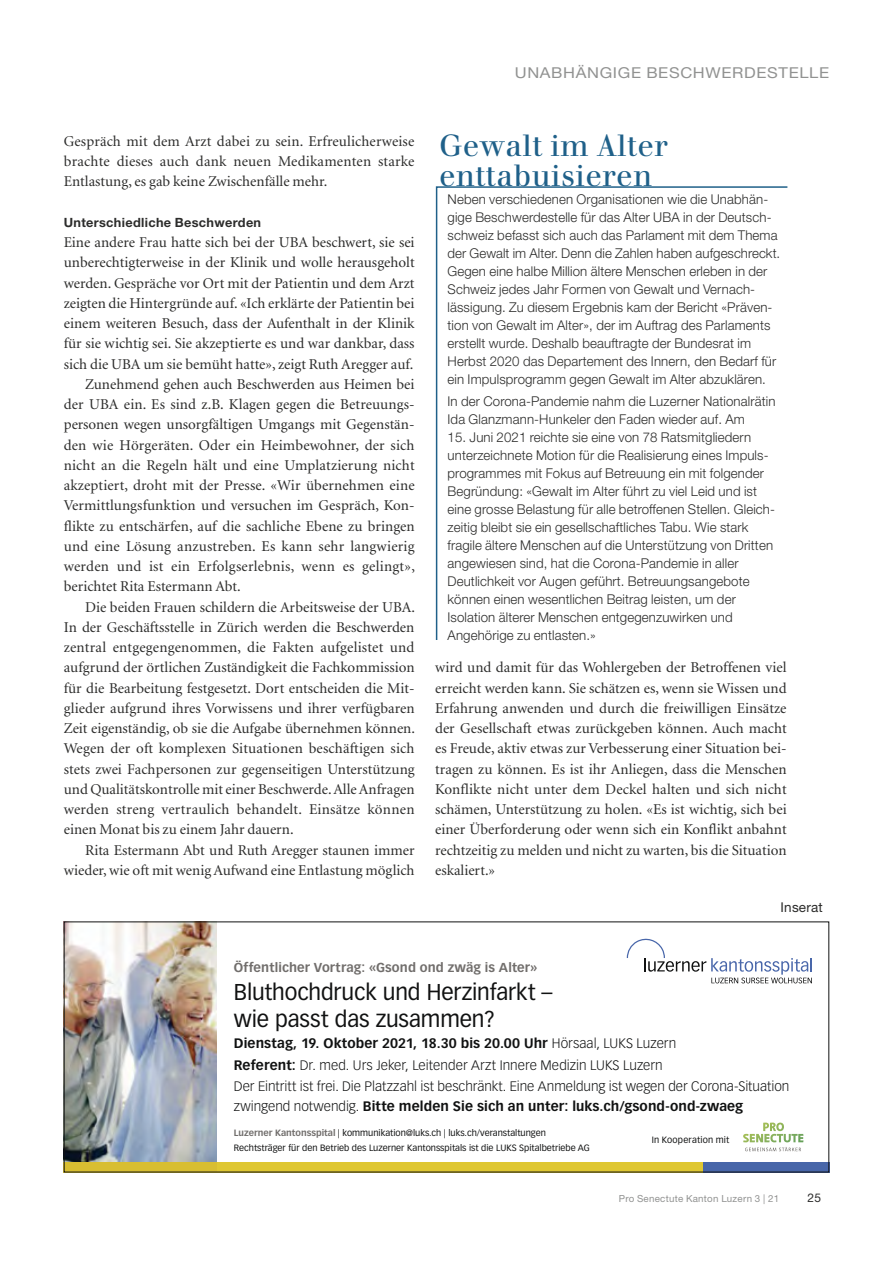
<style>
.page{position:relative;width:893px;height:1263px;background:#fff}
.page>*{position:absolute;margin:0;border:0;box-sizing:border-box;transform-origin:0 0}
.t1{font:30px/30px "Walbaum";letter-spacing:.015em;color:#1f6089}
.t2{font:22.5px/27px "Vectora LT Std";letter-spacing:-.005em;color:#111212}
.t3{font:15px/20.2px "Minion";color:#2c2c2b;text-align:justify}
.t4{font:15px "Helvetica Neue LT Std";letter-spacing:.04em;color:#919291;scale:1.1 1}
.t5{font:300 13.5px/18px "Helvetica Neue LT Std";letter-spacing:.01em;color:#2c2c2b}
.t6{font:300 13.5px/21.6px "Vectora LT Std";color:#111212}
.t7{font:700 13.5px "Vectora LT Std";letter-spacing:.005em;color:#111212}
.t8{font:13.5px "Helvetica Neue LT Std";letter-spacing:.015em;color:#2c2c2b}
.t9{font:700 12.75px "Vectora LT Std";letter-spacing:.01em;color:#716e6c}
.t10{font:700 12.75px "Helvetica Neue LT Std";letter-spacing:.025em;color:#2c2c2b}
.t11{font:12px "Helvetica Neue LT Std";color:#2c2c2b}
.t12{font:9.75px "Helvetica Neue LT Std";letter-spacing:.025em;color:#919291}
.t13{font:9px/15px "Vectora LT Std";color:#111212}
.t14{font:9px "Vectora LT Std";letter-spacing:.02em;color:#111212}
.s1{font-weight:700}
.s2{font-weight:300}
.s3{font-weight:700;color:#716e6c}
</style>
<div class="page">
<svg style="left:435px;top:186px;width:353px;height:454px"></svg>
<svg style="left:627px;top:939px;width:185px;height:44px"></svg>
<svg style="left:743px;top:1122px;width:60px;height:29px"></svg>
<img style="left:66px;top:923px;width:151px;height:239px">
<div style="left:64px;top:1162px;width:639px;height:10px;background:#e0c833"></div>
<div style="left:703px;top:1162px;width:126px;height:10px;background:#4967aa"></div>
<p class="t4" style="left:515px;top:63px;width:287px">UNABHÄNGIGE BESCHWERDESTELLE</p>
<p class="t3" style="left:64px;top:131px;width:352px">Gespräch mit dem Arzt dabei zu sein. Erfreulicherweise brachte dieses auch dank neuen Medikamenten starke Entlastung, es gab keine Zwischenfälle mehr.</p>
<p class="t10" style="left:64px;top:214px;width:199px">Unterschiedliche Beschwerden</p>
<p class="t3" style="left:64px;top:233px;width:352px">Eine andere Frau hatte sich bei der UBA beschwert, sie sei</p>
<p class="t3" style="left:64px;top:253px;width:352px">unberechtigterweise in der Klinik und wolle herausgeholt</p>
<p class="t3" style="left:64px;top:273px;width:352px">werden. Gespräche vor Ort mit der Patientin und dem Arzt</p>
<p class="t3" style="left:64px;top:293px;width:352px">zeigten die Hintergründe auf. «Ich erklärte der Patientin bei</p>
<p class="t3" style="left:64px;top:314px;width:352px">einem weiteren Besuch, dass der Aufenthalt in der Klinik</p>
<p class="t3" style="left:64px;top:334px;width:352px">für sie wichtig sei. Sie akzeptierte es und war dankbar, dass</p>
<p class="t3" style="left:64px;top:354px;width:351px">sich die UBA um sie bemüht hatte», zeigt Ruth Aregger auf.</p>
<p class="t3" style="left:85px;top:374px;width:331px">Zunehmend gehen auch Beschwerden aus Heimen bei</p>
<p class="t3" style="left:64px;top:395px;width:352px">der UBA ein. Es sind z.B. Klagen gegen die Betreuungs-</p>
<p class="t3" style="left:64px;top:415px;width:352px">personen wegen unsorgfältigen Umgangs mit Gegenstän-</p>
<p class="t3" style="left:64px;top:435px;width:352px">den wie Hörgeräten. Oder ein Heimbewohner, der sich</p>
<p class="t3" style="left:64px;top:455px;width:352px">nicht an die Regeln hält und eine Umplatzierung nicht</p>
<p class="t3" style="left:64px;top:476px;width:352px">akzeptiert, droht mit der Presse. «Wir übernehmen eine</p>
<p class="t3" style="left:64px;top:496px;width:352px">Vermittlungsfunktion und versuchen im Gespräch, Kon-</p>
<p class="t3" style="left:64px;top:516px;width:352px">flikte zu entschärfen, auf die sachliche Ebene zu bringen</p>
<p class="t3" style="left:64px;top:536px;width:352px">und eine Lösung anzustreben. Es kann sehr langwierig</p>
<p class="t3" style="left:64px;top:557px;width:353px">werden und ist ein Erfolgserlebnis, wenn es gelingt»,</p>
<p class="t3" style="left:64px;top:577px;width:178px">berichtet Rita Estermann Abt.</p>
<p class="t3" style="left:85px;top:597px;width:332px">Die beiden Frauen schildern die Arbeitsweise der UBA.</p>
<p class="t3" style="left:64px;top:617px;width:352px">In der Geschäftsstelle in Zürich werden die Beschwerden</p>
<p class="t3" style="left:64px;top:638px;width:352px">zentral entgegengenommen, die Fakten aufgelistet und</p>
<p class="t3" style="left:64px;top:658px;width:352px">aufgrund der örtlichen Zuständigkeit die Fachkommission</p>
<p class="t3" style="left:64px;top:678px;width:352px">für die Bearbeitung festgesetzt. Dort entscheiden die Mit-</p>
<p class="t3" style="left:64px;top:698px;width:352px">glieder aufgrund ihres Vorwissens und ihrer verfügbaren</p>
<p class="t3" style="left:64px;top:719px;width:353px">Zeit eigenständig, ob sie die Aufgabe übernehmen können.</p>
<p class="t3" style="left:64px;top:739px;width:352px">Wegen der oft komplexen Situationen beschäftigen sich</p>
<p class="t3" style="left:64px;top:759px;width:352px">stets zwei Fachpersonen zur gegenseitigen Unterstützung</p>
<p class="t3" style="left:64px;top:779px;width:352px">und Qualitätskontrolle mit einer Beschwerde. Alle Anfragen</p>
<p class="t3" style="left:64px;top:800px;width:352px">werden streng vertraulich behandelt. Einsätze können</p>
<p class="t3" style="left:64px;top:820px;width:231px">einen Monat bis zu einem Jahr dauern.</p>
<p class="t3" style="left:85px;top:840px;width:331px">Rita Estermann Abt und Ruth Aregger staunen immer</p>
<p class="t3" style="left:64px;top:860px;width:352px">wieder, wie oft mit wenig Aufwand eine Entlastung möglich</p>
<h1 class="t1" style="left:439px;top:130px;width:230px">Gewalt im Alter enttabuisieren</h1>
<p class="t5" style="left:448px;top:189px;width:334px">Neben verschiedenen Organisationen wie die Unabhän&shy;gige Beschwerdestelle für das Alter UBA in der Deutsch&shy;schweiz befasst sich auch das Parlament mit dem Thema der Gewalt im Alter. Denn die Zahlen haben aufgeschreckt.<br>Gegen eine halbe Million ältere Menschen erleben in der Schweiz jedes Jahr Formen von Gewalt und Vernach&shy;lässigung. Zu diesem Ergebnis kam der Bericht «Präven&shy;tion von Gewalt im Alter», der im Auftrag des Parlaments erstellt wurde. Deshalb beauftragte der Bundesrat im Herbst 2020 das Departement des Innern, den Bedarf für ein Impulsprogramm gegen Gewalt im Alter abzuklären.</p>
<p class="t5" style="left:448px;top:392px;width:329px">In der Corona-Pandemie nahm die Luzerner Nationalrätin<br>Ida Glanzmann-Hunkeler den Faden wieder auf. Am</p>
<p class="t5" style="left:448px;top:428px;width:329px">15. Juni 2021 reichte sie eine von 78 Ratsmitgliedern unterzeichnete Motion für die Realisierung eines Impuls&shy;programmes mit Fokus auf Betreuung ein mit folgender Begründung: «Gewalt im Alter führt zu viel Leid und ist eine grosse Belastung für alle betroffenen Stellen. Gleich&shy;zeitig bleibt sie ein gesellschaftliches Tabu. Wie stark fragile ältere Menschen auf die Unterstützung von Dritten angewiesen sind, hat die Corona-Pandemie in aller Deutlichkeit vor Augen geführt. Betreuungsangebote können einen wesentlichen Beitrag leisten, um der Isolation älterer Menschen entgegenzuwirken und Angehörige zu entlasten.»</p>
<p class="t3" style="left:435px;top:658px;width:353px">wird und damit für das Wohlergeben der Betroffenen viel erreicht werden kann. Sie schätzen es, wenn sie Wissen und Erfahrung anwenden und durch die freiwilligen Einsätze der Gesellschaft etwas zurückgeben können. Auch macht es Freude, aktiv etwas zur Verbesserung einer Situation bei&shy;tragen zu können. Es ist ihr Anliegen, dass die Menschen Konflikte nicht unter dem Deckel halten und sich nicht schämen, Unterstützung zu holen. «Es ist wichtig, sich bei einer Überforderung oder wenn sich ein Konflikt anbahnt rechtzeitig zu melden und nicht zu warten, bis die Situation eskaliert.»</p>
<p class="t8" style="left:781px;top:899px;width:44px">Inserat</p>
<p class="t9" style="left:234px;top:960px;width:305px">Öffentlicher Vortrag: «Gsond ond zwäg is Alter»</p>
<h2 class="t2" style="left:234px;top:979px;width:320px">Bluthochdruck und Herzinfarkt – wie passt das zusammen?</h2>
<p class="t6" style="left:234px;top:1033px;width:557px"><span class="s1">Dienstag, 19. Oktober 2021, 18.30 bis 20.00 Uhr</span> Hörsaal, LUKS Luzern<br><span class="s1">Referent:</span> Dr. med. Urs Jeker, Leitender Arzt Innere Medizin LUKS Luzern<br>Der Eintritt ist frei. Die Platzzahl ist beschränkt. Eine Anmeldung ist wegen der Corona-Situation</p>
<p class="t7" style="left:234px;top:1098px;width:511px"><span class="s2">zwingend notwendig.</span> Bitte melden Sie sich an unter: luks.ch/gsond-ond-zwaeg</p>
<p class="t13" style="left:234px;top:1125px;width:358px"><span class="s3">Luzerner Kantonsspital</span> | kommunikation@luks.ch | luks.ch/veranstaltungen<br>Rechtsträger für den Betrieb des Luzerner Kantonsspitals ist die LUKS Spitalbetriebe AG</p>
<p class="t14" style="left:652px;top:1134px;width:79px">In Kooperation mit</p>
<p class="t12" style="left:619px;top:1193px;width:162px">Pro Senectute Kanton Luzern 3 | 21</p>
<p class="t11" style="left:808px;top:1191px;width:15px">25</p>
</div>
